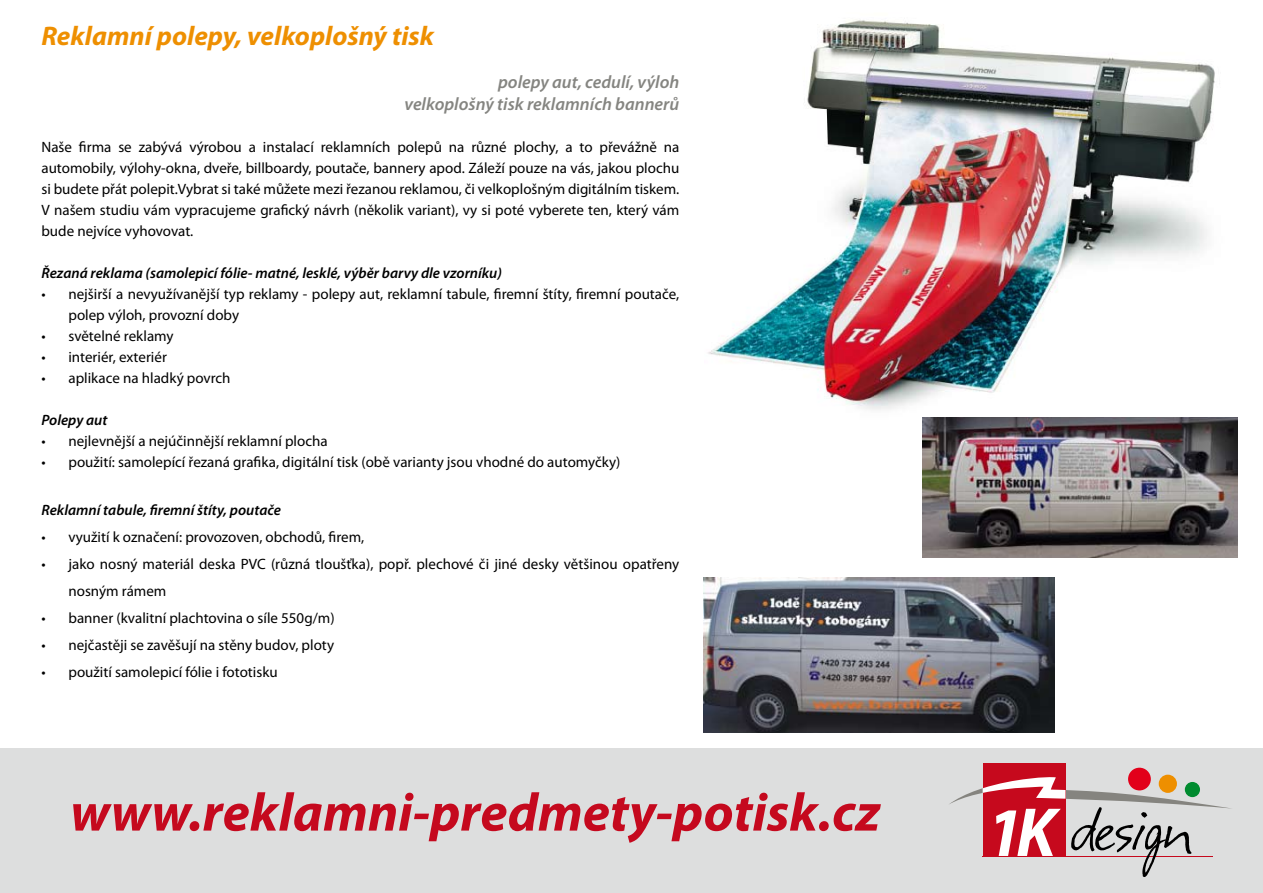
<style>
.page{position:relative;width:1263px;height:893px;background:#fff}
.page>*{position:absolute;margin:0;border:0;box-sizing:border-box;transform-origin:0 0}
.t1{font:italic 700 54px "Myriad Pro";color:#c5091e}
.t2{font:italic 700 27px "Myriad Pro";color:#ee8f01}
.t3{font:italic 600 18px/21.6px "Myriad Pro";color:#858581;text-align:right}
.t4{font:15px/21px "Myriad Pro";color:#000}
.t5{font:italic 600 15px "Myriad Pro";color:#000}
</style>
<div class="page">
<div style="left:0;top:748px;width:1263px;height:145px;background:#dddede"></div>
<div style="left:983px;top:763px;width:82px;height:94px;background:#c6091d"></div>
<div style="left:1128px;top:768px;width:23px;height:22px;background:#e2001a;border-radius:50%"></div>
<svg style="left:949px;top:776px;width:282px;height:101px"></svg>
<img style="left:708px;top:20px;width:526px;height:469px">
<img style="left:703px;top:577px;width:351px;height:156px">
<img style="left:923px;top:418px;width:314px;height:139px">
<h2 class="t2" style="left:41px;top:18px;width:394px">Reklamní polepy, velkoplošný tisk</h2>
<p class="t3" style="left:404px;top:71px;width:276px">polepy aut, cedulí, výloh velkoplošný tisk reklamních bannerů</p>
<p class="t4" style="left:41px;top:136px;width:639px;text-align:justify">Naše firma se zabývá výrobou a instalací reklamních polepů na různé plochy, a to převážně na automobily, výlohy-okna, dveře, billboardy, poutače, bannery apod. Záleží pouze na vás, jakou plochu si budete přát polepit.Vybrat si také můžete mezi řezanou reklamou, či velkoplošným digitálním tiskem.<br>V našem studiu vám vypracujeme grafický návrh (několik variant), vy si poté vyberete ten, který vám bude nejvíce vyhovovat.</p>
<p class="t5" style="left:41px;top:263px;width:462px">Řezaná reklama (samolepicí fólie- matné, lesklé, výběr barvy dle vzorníku)</p>
<p class="t4" style="left:68px;top:283px;width:612px;text-indent:-27px">• nejširší a nevyužívanější typ reklamy - polepy aut, reklamní tabule, firemní štíty, firemní poutače, polep výloh, provozní doby</p>
<p class="t4" style="left:41px;top:325px;width:134px">• světelné reklamy</p>
<p class="t4" style="left:41px;top:346px;width:127px">• interiér, exteriér</p>
<p class="t4" style="left:41px;top:367px;width:191px">• aplikace na hladký povrch</p>
<p class="t5" style="left:41px;top:410px;width:68px">Polepy aut</p>
<p class="t4" style="left:41px;top:430px;width:288px">• nejlevnější a nejúčinnější reklamní plocha</p>
<p class="t4" style="left:41px;top:451px;width:580px">• použití: samolepící řezaná grafika, digitální tisk (obě varianty jsou vhodné do automyčky)</p>
<p class="t5" style="left:41px;top:500px;width:241px">Reklamní tabule, firemní štíty, poutače</p>
<p class="t4" style="left:41px;top:526px;width:324px">• využití k označení: provozoven, obchodů, firem,</p>
<p class="t4" style="left:68px;top:550px;width:612px;line-height:27px;text-indent:-27px">• jako nosný materiál deska PVC (různá tloušťka), popř. plechové či jiné desky většinou opatřeny nosným rámem</p>
<p class="t4" style="left:41px;top:607px;width:295px">• banner (kvalitní plachtovina o síle 550g/m)</p>
<p class="t4" style="left:41px;top:634px;width:294px">• nejčastěji se zavěšují na stěny budov, ploty</p>
<p class="t4" style="left:41px;top:661px;width:238px">• použití samolepicí fólie i fototisku</p>
<h1 class="t1" style="left:70px;top:777px;width:811px">www.reklamni-predmety-potisk.cz</h1>
</div>
